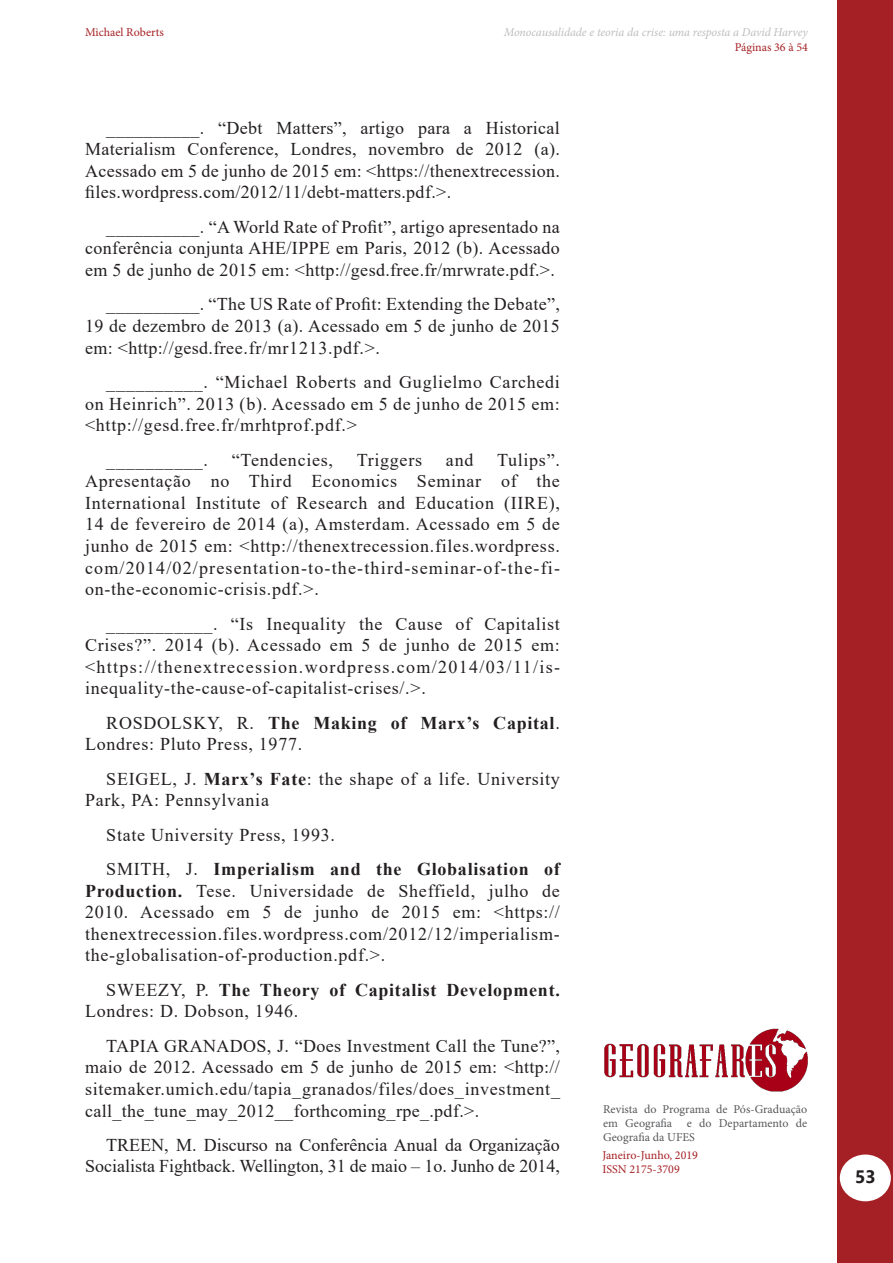
<style>
.page{position:relative;width:893px;height:1263px;background:#fff}
.page>*{position:absolute;margin:0;border:0;box-sizing:border-box;transform-origin:0 0}
.Corpo_do_Texto_Ofici{font:18px/21.6px "Times New Roman";letter-spacing:.04em;color:#231f20;text-align:justify}
.Corpo_do_Texto_Ofici-2{font:18px/21.6px "Times New Roman";color:#231f20;text-align:right}
.Corpo_do_Texto_Ofici-3{font:700 18px/21.6px "Times New Roman";letter-spacing:.04em;color:#231f20}
.t1{font:700 18px "Segoe UI";color:#231f20}
.t2{font:12px/14.4px "Minion Pro";color:#57585a;text-align:justify}
.t3{font:12px/14.4px "Minion Pro";color:#a52024}
.t4{font:italic 12px "Minion Pro";letter-spacing:-.005em;color:#bcbdc0}
.s1{font-weight:700}
.s2{font-weight:400}
</style>
<div class="page">
<div style="left:838px;top:0;width:55px;height:1263px;background:#a52024"></div>
<div style="left:841px;top:1155px;width:49px;height:45px;background:#fff;border-radius:50%"></div>
<div style="left:840px;top:1154px;width:51px;height:47px;border:2px solid #fff;border-radius:50%"></div>
<img style="left:604px;top:1028px;width:204px;height:64px">
<p class="t3" style="left:85px;top:25px;width:80px">Michael Roberts</p>
<p class="t4" style="left:504px;top:24px;width:305px">Monocausalidade e teoria da crise: uma resposta a David Harvey</p>
<p class="t3" style="left:735px;top:40px;width:75px">Páginas 36 à 54</p>
<p class="Corpo_do_Texto_Ofici" style="left:85px;top:116px;width:476px;text-indent:21px">__________. “Debt Matters”, artigo para a Historical Materialism Conference, Londres, novembro de 2012 (a).<br>Acessado em 5 de junho de 2015 em: &lt;https://thenextrecession. files.wordpress.com/2012/11/debt-matters.pdf.&gt;.</p>
<p class="Corpo_do_Texto_Ofici" style="left:85px;top:215px;width:476px;text-indent:21px">__________. “A World Rate of Profit”, artigo apresentado na conferência conjunta AHE/IPPE em Paris, 2012 (b). Acessado em 5 de junho de 2015 em: &lt;http://gesd.free.fr/mrwrate.pdf.&gt;.</p>
<p class="Corpo_do_Texto_Ofici" style="left:85px;top:293px;width:476px;text-indent:21px">__________. “The US Rate of Profit: Extending the Debate”, 19 de dezembro de 2013 (a). Acessado em 5 de junho de 2015 em: &lt;http://gesd.free.fr/mr1213.pdf.&gt;.</p>
<p class="Corpo_do_Texto_Ofici" style="left:85px;top:371px;width:476px;text-indent:21px">__________. “Michael Roberts and Guglielmo Carchedi on Heinrich”. 2013 (b). Acessado em 5 de junho de 2015 em: &lt;http://gesd.free.fr/mrhtprof.pdf.&gt;</p>
<p class="Corpo_do_Texto_Ofici" style="left:106px;top:448px;width:103px">__________.</p>
<p class="Corpo_do_Texto_Ofici" style="left:232px;top:448px;width:103px">“Tendencies,</p>
<p class="Corpo_do_Texto_Ofici" style="left:357px;top:448px;width:67px">Triggers</p>
<p class="Corpo_do_Texto_Ofici" style="left:446px;top:448px;width:29px">and</p>
<p class="Corpo_do_Texto_Ofici" style="left:85px;top:448px;width:476px;text-indent:412px">Tulips”.<br>Apresentação no Third Economics Seminar of the International Institute of Research and Education (IIRE), 14 de fevereiro de 2014 (a), Amsterdam. Acessado em 5 de junho de 2015 em: &lt;http://thenextrecession.files.wordpress. com/2014/02/presentation-to-the-third-seminar-of-the-fi&shy;on-the-economic-crisis.pdf.&gt;.</p>
<p class="Corpo_do_Texto_Ofici" style="left:85px;top:612px;width:477px;text-indent:21px">___________. “Is Inequality the Cause of Capitalist Crises?”. 2014 (b). Acessado em 5 de junho de 2015 em: &lt;https://thenextrecession.wordpress.com/2014/03/11/is&shy;inequality-the-cause-of-capitalist-crises/.&gt;.</p>
<p class="Corpo_do_Texto_Ofici" style="left:85px;top:711px;width:476px;text-indent:21px">ROSDOLSKY, R. <span class="s1">The Making of Marx’s Capital</span>.<br>Londres: Pluto Press, 1977.</p>
<p class="Corpo_do_Texto_Ofici" style="left:85px;top:767px;width:476px;text-indent:21px">SEIGEL, J. <span class="s1">Marx’s Fate</span>: the shape of a life. University<br>Park, PA: Pennsylvania</p>
<p class="Corpo_do_Texto_Ofici" style="left:106px;top:823px;width:230px">State University Press, 1993.</p>
<p class="Corpo_do_Texto_Ofici" style="left:85px;top:857px;width:476px;text-indent:21px">SMITH, J. <span class="s1">Imperialism and the Globalisation of Production.</span> Tese. Universidade de Sheffield, julho de 2010. Acessado em 5 de junho de 2015 em: &lt;https:// thenextrecession.files.wordpress.com/2012/12/imperialism&shy;the-globalisation-of-production.pdf.&gt;.</p>
<p class="Corpo_do_Texto_Ofici-3" style="left:85px;top:978px;width:476px;text-indent:21px"><span class="s2">SWEEZY, P.</span> The Theory of Capitalist Development.<br><span class="s2">Londres: D. Dobson, 1946.</span></p>
<p class="Corpo_do_Texto_Ofici" style="left:85px;top:1034px;width:476px;text-indent:21px">TAPIA GRANADOS, J. “Does Investment Call the Tune?”, maio de 2012. Acessado em 5 de junho de 2015 em: &lt;http:// sitemaker.umich.edu/tapia_granados/files/does_investment_ call_the_tune_may_2012__forthcoming_rpe_.pdf.&gt;.</p>
<p class="Corpo_do_Texto_Ofici-2" style="left:85px;top:1133px;width:476px">TREEN, M. Discurso na Conferência Anual da Organização<br>Socialista Fightback. Wellington, 31 de maio – 1o. Junho de 2014,</p>
<p class="t2" style="left:603px;top:1101px;width:206px">Revista do Programa de Pós-Graduação em Geografia e do Departamento de Geografia da UFES</p>
<p class="t3" style="left:602px;top:1148px;width:97px">Janeiro-Junho, 2019<br>ISSN 2175-3709</p>
<p class="t1" style="left:855px;top:1159px;width:22px">53</p>
</div>
